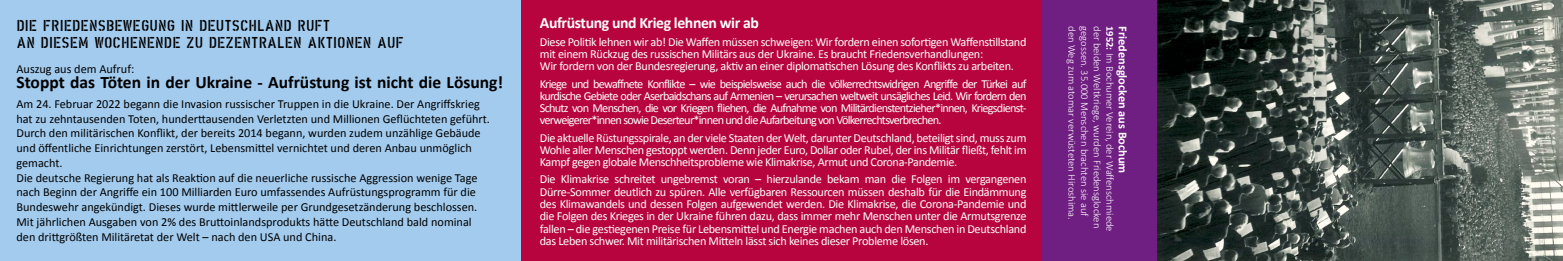
<style>
.page{position:relative;width:1563px;height:261px;background:#fff}
.page>*{position:absolute;margin:0;border:0;box-sizing:border-box;transform-origin:0 0}
.t1{font:700 17.5px "Calibri";color:#000}
.t2{font:15.75px/17.2px "Parole";color:#000}
.t3{font:700 15.75px "Calibri";letter-spacing:-.025em;color:#fff}
.t4{font:12.25px/12.2px "Calibri";letter-spacing:-.025em;color:#fff;text-align:justify}
.t5{font:12.25px/14.7px "Calibri";color:#000}
.t6{font:700 12.25px "Calibri";color:#fff}
.t7{font:300 10.5px "Calibri";color:#fff}
.s1{font-weight:700}
</style>
<div class="page">
<img style="left:1156px;top:0;width:407px;height:260px">
<div style="left:1042px;top:0;width:114px;height:260px;background:#6f1e82"></div>
<div style="left:0;top:0;width:521px;height:260px;background:#a2cbee"></div>
<div style="left:521px;top:0;width:521px;height:260px;background:#b7043f"></div>
<p class="t2" style="left:16px;top:16px;width:389px">DIE FRIEDENSBEWEGUNG IN DEUTSCHLAND RUFT<br>AN DIESEM WOCHENENDE ZU DEZENTRALEN AKTIONEN AUF</p>
<p class="t5" style="left:16px;top:61px;width:119px">Auszug aus dem Aufruf:</p>
<h1 class="t1" style="left:16px;top:71px;width:488px">Stoppt das Töten in der Ukraine - Aufrüstung ist nicht die Lösung!</h1>
<p class="t5" style="left:16px;top:96px;width:475px">Am 24. Februar 2022 begann die Invasion russischer Truppen in die Ukraine. Der Angriffskrieg hat zu zehntausenden Toten, hunderttausenden Verletzten und Millionen Geflüchteten geführt.<br>Durch den militärischen Konflikt, der bereits 2014 begann, wurden zudem unzählige Gebäude und öffentliche Einrichtungen zerstört, Lebensmittel vernichtet und deren Anbau unmöglich gemacht.<br>Die deutsche Regierung hat als Reaktion auf die neuerliche russische Aggression wenige Tage nach Beginn der Angriffe ein 100 Milliarden Euro umfassendes Aufrüstungsprogramm für die Bundeswehr angekündigt. Dieses wurde mittlerweile per Grundgesetzänderung beschlossen.<br>Mit jährlichen Ausgaben von 2% des Bruttoinlandsprodukts hätte Deutschland bald nominal den drittgrößten Militäretat der Welt – nach den USA und China.</p>
<p class="t3" style="left:540px;top:13px;width:220px">Aufrüstung und Krieg lehnen wir ab</p>
<p class="t4" style="left:540px;top:35px;width:488px;text-align:left">Diese Politik lehnen wir ab! Die Waffen müssen schweigen: Wir fordern einen sofortigen Waffenstillstand mit einem Rückzug des russischen Militärs aus der Ukraine. Es braucht Friedensverhandlungen:<br>Wir fordern von der Bundesregierung, aktiv an einer diplomatischen Lösung des Konflikts zu arbeiten.</p>
<p class="t4" style="left:540px;top:77px;width:488px">Kriege und bewaffnete Konflikte – wie beispielsweise auch die völkerrechtswidrigen Angriffe der Türkei auf kurdische Gebiete oder Aserbaidschans auf Armenien – verursachen weltweit unsägliches Leid. Wir fordern den Schutz von Menschen, die vor Kriegen fliehen, die Aufnahme von Militärdienstentzieher*innen, Kriegsdienst&shy;verweigerer*innen sowie Deserteur*innen und die Aufarbeitung von Völkerrechtsverbrechen.</p>
<p class="t4" style="left:540px;top:131px;width:488px">Die aktuelle Rüstungsspirale, an der viele Staaten der Welt, darunter Deutschland, beteiligt sind, muss zum Wohle aller Menschen gestoppt werden. Denn jeder Euro, Dollar oder Rubel, der ins Militär fließt, fehlt im Kampf gegen globale Menschheitsprobleme wie Klimakrise, Armut und Corona-Pandemie.</p>
<p class="t4" style="left:540px;top:173px;width:488px">Die Klimakrise schreitet ungebremst voran – hierzulande bekam man die Folgen im vergangenen Dürre-Sommer deutlich zu spüren. Alle verfügbaren Ressourcen müssen deshalb für die Eindämmung des Klimawandels und dessen Folgen aufgewendet werden. Die Klimakrise, die Corona-Pandemie und die Folgen des Krieges in der Ukraine führen dazu, dass immer mehr Menschen unter die Armutsgrenze fallen – die gestiegenen Preise für Lebensmittel und Energie machen auch den Menschen in Deutschland das Leben schwer. Mit militärischen Mitteln lässt sich keines dieser Probleme lösen.</p>
<p class="t7" style="left:1078px;top:26px;width:195px;rotate:90deg">den Weg zum atomar verwüsteten Hiroshima.</p>
<p class="t7" style="left:1091px;top:26px;width:191px;rotate:90deg">gegossen. 35.000 Menschen brachten sie auf</p>
<p class="t7" style="left:1103px;top:26px;width:203px;rotate:90deg">der beiden Weltkriege, wurden Friedensglocken</p>
<p class="t7" style="left:1116px;top:26px;width:206px;rotate:90deg"><span class="s1">1952:</span> Im Bochumer Verein, der Waffenschmiede</p>
<p class="t6" style="left:1131px;top:26px;width:148px;rotate:90deg">Friedensglocken aus Bochum</p>
</div>
